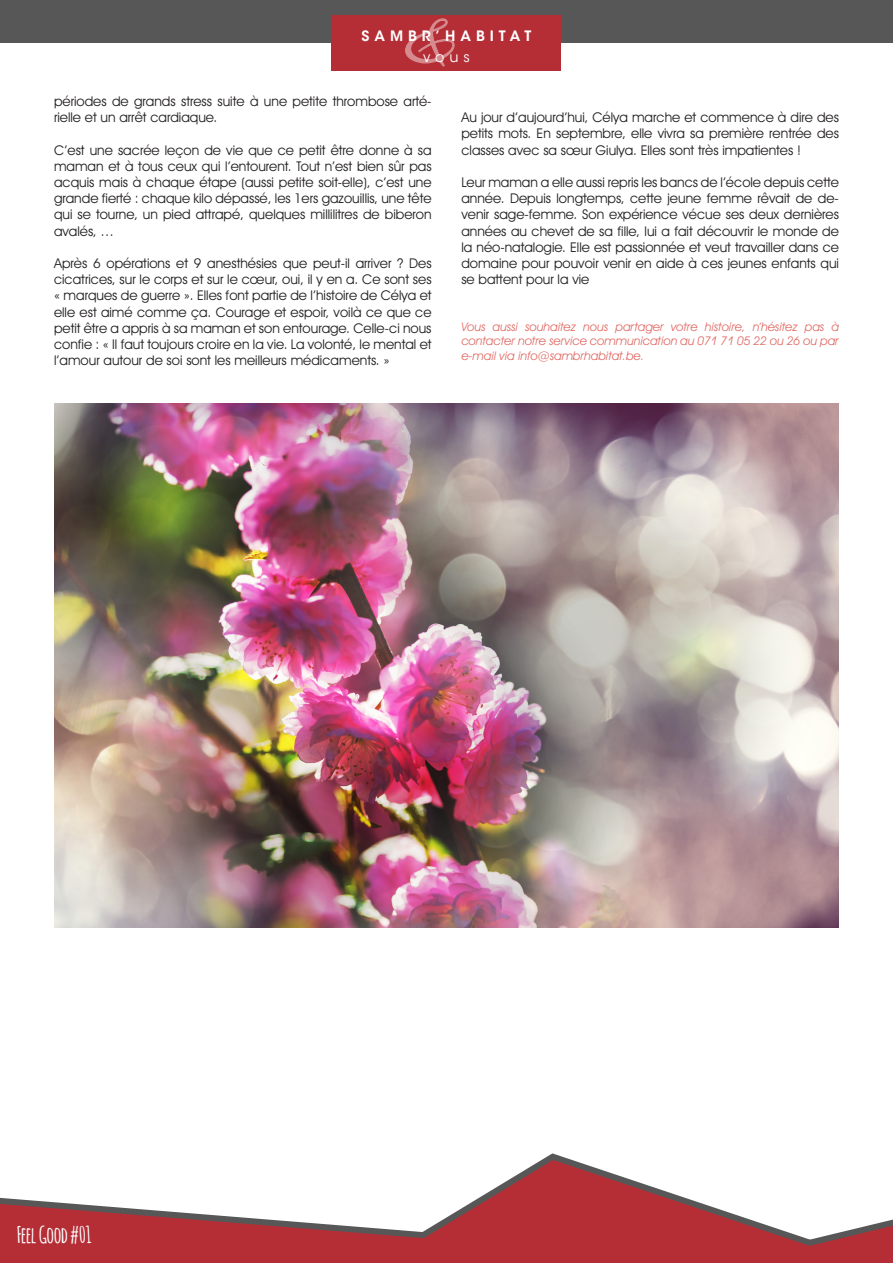
<style>
.page{position:relative;width:893px;height:1263px;background:#fff}
.page>*{position:absolute;margin:0;border:0;box-sizing:border-box;transform-origin:0 0}
.t1{font:700 22.5px "Amatic";color:#fff}
.t2{font:600 14.25px "ITC Avant Garde Std";letter-spacing:.35em;color:#fff}
.t3{font:14.25px "ITC Avant Garde Std";color:#fff}
.t4{font:13.5px/16.2px "Avant Garde IT Cby BT";color:#231f20;text-align:justify}
.t5{font:italic 12px/14.4px "Avant Garde IT Cby BT";color:#e06963;text-align:justify}
</style>
<div class="page">
<div style="left:0;top:0;width:893px;height:43px;background:#575757"></div>
<div style="left:332px;top:15px;width:229px;height:55px;background:#b52e36"></div>
<svg style="left:405px;top:18px;width:50px;height:49px"></svg>
<svg style="left:0;top:1153px;width:893px;height:110px"></svg>
<img style="left:54px;top:404px;width:785px;height:523px">
<p class="t2" style="left:362px;top:26px;width:171px">SAMBR’HABITAT</p>
<p class="t3" style="left:423px;top:49px;width:48px">vous</p>
<p class="t4" style="left:54px;top:93px;width:379px">périodes de grands stress suite à une petite thrombose arté&shy;rielle et un arrêt cardiaque.</p>
<p class="t4" style="left:54px;top:142px;width:379px">C’est une sacrée leçon de vie que ce petit être donne à sa maman et à tous ceux qui l’entourent. Tout n’est bien sûr pas acquis mais à chaque étape (aussi petite soit-elle), c’est une grande fierté : chaque kilo dépassé, les 1ers gazouillis, une tête qui se tourne, un pied attrapé, quelques millilitres de biberon avalés, …</p>
<p class="t4" style="left:54px;top:255px;width:379px">Après 6 opérations et 9 anesthésies que peut-il arriver ? Des cicatrices, sur le corps et sur le cœur, oui, il y en a. Ce sont ses « marques de guerre ». Elles font partie de l’histoire de Célya et elle est aimé comme ça. Courage et espoir, voilà ce que ce petit être a appris à sa maman et son entourage. Celle-ci nous confie : « Il faut toujours croire en la vie. La volonté, le mental et l’amour autour de soi sont les meilleurs médicaments. »</p>
<p class="t4" style="left:461px;top:109px;width:379px">Au jour d’aujourd’hui, Célya marche et commence à dire des petits mots. En septembre, elle vivra sa première rentrée des classes avec sa sœur Giulya. Elles sont très impatientes !</p>
<p class="t4" style="left:461px;top:174px;width:379px">Leur maman a elle aussi repris les bancs de l’école depuis cette année. Depuis longtemps, cette jeune femme rêvait de de&shy;venir sage-femme. Son expérience vécue ses deux dernières années au chevet de sa fille, lui a fait découvrir le monde de la néo-natalogie. Elle est passionnée et veut travailler dans ce domaine pour pouvoir venir en aide à ces jeunes enfants qui se battent pour la vie</p>
<p class="t5" style="left:461px;top:319px;width:379px">Vous aussi souhaitez nous partager votre histoire, n’hésitez pas à contacter notre service communication au 071 71 05 22 ou 26 ou par e-mail via info@sambrhabitat.be.</p>
<p class="t1" style="left:17px;top:1218px;width:75px">Feel Good #01</p>
</div>
